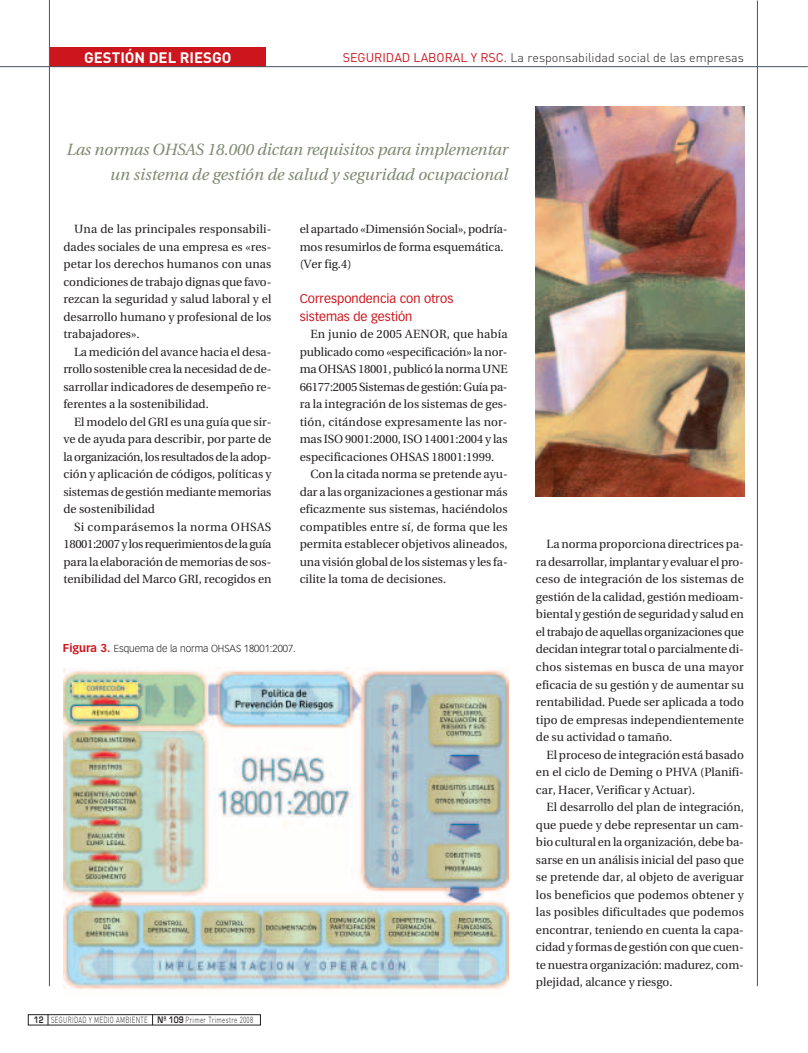
<style>
.page{position:relative;width:808px;height:1053px;background:#fff}
.page>*{position:absolute;margin:0;border:0;box-sizing:border-box;transform-origin:0 0}
.t1{font:italic 16.25px/25px "Utopia";letter-spacing:-.01em;color:#7d8a71;text-align:right}
.t2{font:700 15px "DIN";color:#fff}
.t3{font:300 12.5px "DIN";color:#231f20}
.t4{font:12.5px/17.5px "Vectora LT";color:#cd151d}
.t5{font:11.88px/17.5px "Utopia";color:#231f20}
.t6{font:11.88px "Utopia";letter-spacing:-.02em;color:#231f20}
.t7{font:11.88px "Utopia";letter-spacing:-.03em;color:#231f20}
.t8{font:11.88px "Utopia";letter-spacing:.03em;color:#231f20}
.t9{font:300 10px "Vectora LT";color:#231f20}
.t10{font:300 8.75px "DIN";letter-spacing:.05em;color:#231f20;scale:.7 1}
.s1{font-weight:400;color:#cd151d}
.s2{font-weight:700;font-size:11.25px;color:#cd151d}
.s3{font-family:"Eurostile";font-weight:600}
</style>
<div class="page">
<div style="left:50px;top:47px;width:216px;height:20px;background:#cd151d"></div>
<hr style="left:0;top:66px;width:808px;height:1px;background:#45555f">
<hr style="left:49px;top:0;width:1px;height:986px;background:#45555f">
<div style="left:28px;top:1014px;width:233px;height:11px;border:1px solid #231f20"></div>
<hr style="left:757px;top:1px;width:1px;height:985px;background:#45555f">
<img style="left:536px;top:107px;width:208px;height:390px">
<img style="left:63px;top:667px;width:445px;height:323px">
<p class="t2" style="left:84px;top:52px;width:149px">GESTIÓN DEL RIESGO</p>
<p class="t3" style="left:343px;top:53px;width:403px"><span class="s1">SEGURIDAD LABORAL Y RSC.</span> La responsabilidad social de las empresas</p>
<p class="t1" style="left:66px;top:139px;width:443px">Las normas OHSAS 18.000 dictan requisitos para implementar un sistema de gestión de salud y seguridad ocupacional</p>
<p class="t5" style="left:74px;top:221px;width:199px">Una de las principales responsabili-</p>
<p class="t5" style="left:63px;top:239px;width:209px">dades sociales de una empresa es «res-</p>
<p class="t5" style="left:63px;top:256px;width:209px">petar los derechos humanos con unas</p>
<p class="t5" style="left:63px;top:274px;width:209px">condiciones de trabajo dignas que favo-</p>
<p class="t5" style="left:63px;top:291px;width:209px">rezcan la seguridad y salud laboral y el</p>
<p class="t5" style="left:63px;top:309px;width:209px">desarrollo humano y profesional de los</p>
<p class="t5" style="left:63px;top:326px;width:77px">trabajadores».</p>
<p class="t5" style="left:74px;top:344px;width:199px">La medición del avance hacia el desa-</p>
<p class="t5" style="left:63px;top:361px;width:209px">rrollo sostenible crea la necesidad de de-</p>
<p class="t5" style="left:63px;top:379px;width:209px">sarrollar indicadores de desempeño re-</p>
<p class="t5" style="left:63px;top:396px;width:147px">ferentes a la sostenibilidad.</p>
<p class="t5" style="left:74px;top:414px;width:199px">El modelo del GRI es una guía que sir-</p>
<p class="t5" style="left:63px;top:431px;width:209px">ve de ayuda para describir, por parte de</p>
<p class="t7" style="left:63px;top:452px;width:209px">la organización, los resultados de la adop-</p>
<p class="t5" style="left:63px;top:466px;width:209px">ción y aplicación de códigos, políticas y</p>
<p class="t5" style="left:63px;top:484px;width:209px">sistemas de gestión mediante memorias</p>
<p class="t5" style="left:63px;top:501px;width:93px">de sostenibilidad</p>
<p class="t8" style="left:74px;top:522px;width:199px">Si comparásemos la norma OHSAS</p>
<p class="t7" style="left:63px;top:539px;width:209px">18001:2007 y los requerimientos de la guía</p>
<p class="t5" style="left:63px;top:554px;width:209px">para la elaboración de memorias de sos-</p>
<p class="t5" style="left:63px;top:571px;width:209px">tenibilidad del Marco GRI, recogidos en</p>
<p class="t5" style="left:300px;top:221px;width:209px">el apartado «Dimensión Social», podría&shy;mos resumirlos de forma esquemática. (Ver fig.4)</p>
<p class="t4" style="left:300px;top:291px;width:155px">Correspondencia con otros sistemas de gestión</p>
<p class="t5" style="left:310px;top:326px;width:199px">En junio de 2005 AENOR, que había</p>
<p class="t5" style="left:300px;top:344px;width:209px">publicado como «especificación» la nor-</p>
<p class="t6" style="left:300px;top:364px;width:209px">ma OHSAS 18001, publicó la norma UNE</p>
<p class="t6" style="left:300px;top:382px;width:209px">66177:2005 Sistemas de gestión: Guía pa-</p>
<p class="t5" style="left:300px;top:396px;width:209px">ra la integración de los sistemas de ges-</p>
<p class="t5" style="left:300px;top:414px;width:209px">tión, citándose expresamente las nor-</p>
<p class="t5" style="left:300px;top:431px;width:209px">mas ISO 9001:2000, ISO 14001:2004 y las</p>
<p class="t5" style="left:300px;top:449px;width:196px">especificaciones OHSAS 18001:1999.</p>
<p class="t5" style="left:310px;top:466px;width:199px">Con la citada norma se pretende ayu-</p>
<p class="t5" style="left:300px;top:484px;width:209px">dar a las organizaciones a gestionar más</p>
<p class="t5" style="left:300px;top:501px;width:209px">eficazmente sus sistemas, haciéndolos</p>
<p class="t5" style="left:300px;top:519px;width:209px">compatibles entre sí, de forma que les</p>
<p class="t5" style="left:300px;top:536px;width:209px">permita establecer objetivos alineados,</p>
<p class="t5" style="left:300px;top:554px;width:209px">una visión global de los sistemas y les fa-</p>
<p class="t5" style="left:300px;top:571px;width:148px">cilite la toma de decisiones.</p>
<p class="t9" style="left:63px;top:644px;width:234px"><span class="s2">Figura 3.</span> Esquema de la norma OHSAS 18001:2007.</p>
<p class="t10" style="left:34px;top:1016px;width:315px"><span class="s3">12</span> SEGURIDAD Y MEDIO AMBIENTE <span class="s3">Nº 109</span> Primer Trimestre 2008</p>
<p class="t5" style="left:547px;top:536px;width:199px">La norma proporciona directrices pa-</p>
<p class="t5" style="left:536px;top:554px;width:209px">ra desarrollar, implantar y evaluar el pro-</p>
<p class="t5" style="left:536px;top:571px;width:209px">ceso de integración de los sistemas de</p>
<p class="t5" style="left:536px;top:589px;width:209px">gestión de la calidad, gestión medioam-</p>
<p class="t5" style="left:536px;top:606px;width:209px">biental y gestión de seguridad y salud en</p>
<p class="t6" style="left:536px;top:627px;width:209px">el trabajo de aquellas organizaciones que</p>
<p class="t5" style="left:536px;top:641px;width:209px">decidan integrar total o parcialmente di-</p>
<p class="t5" style="left:536px;top:659px;width:209px">chos sistemas en busca de una mayor</p>
<p class="t5" style="left:536px;top:676px;width:209px">eficacia de su gestión y de aumentar su</p>
<p class="t5" style="left:536px;top:694px;width:209px">rentabilidad. Puede ser aplicada a todo</p>
<p class="t5" style="left:536px;top:711px;width:209px">tipo de empresas independientemente</p>
<p class="t5" style="left:536px;top:729px;width:138px">de su actividad o tamaño.</p>
<p class="t5" style="left:547px;top:746px;width:199px">El proceso de integración está basado</p>
<p class="t5" style="left:536px;top:764px;width:209px">en el ciclo de Deming o PHVA (Planifi-</p>
<p class="t5" style="left:536px;top:781px;width:161px">car, Hacer, Verificar y Actuar).</p>
<p class="t5" style="left:547px;top:799px;width:199px">El desarrollo del plan de integración,</p>
<p class="t5" style="left:536px;top:816px;width:209px">que puede y debe representar un cam-</p>
<p class="t5" style="left:536px;top:834px;width:209px">bio cultural en la organización, debe ba-</p>
<p class="t5" style="left:536px;top:851px;width:209px">sarse en un análisis inicial del paso que</p>
<p class="t5" style="left:536px;top:869px;width:209px">se pretende dar, al objeto de averiguar</p>
<p class="t5" style="left:536px;top:886px;width:209px">los beneficios que podemos obtener y</p>
<p class="t5" style="left:536px;top:904px;width:209px">las posibles dificultades que podemos</p>
<p class="t5" style="left:536px;top:921px;width:209px">encontrar, teniendo en cuenta la capa-</p>
<p class="t5" style="left:536px;top:939px;width:209px">cidad y formas de gestión con que cuen-</p>
<p class="t5" style="left:536px;top:956px;width:209px">te nuestra organización: madurez, com-</p>
<p class="t5" style="left:536px;top:974px;width:138px">plejidad, alcance y riesgo.</p>
</div>
